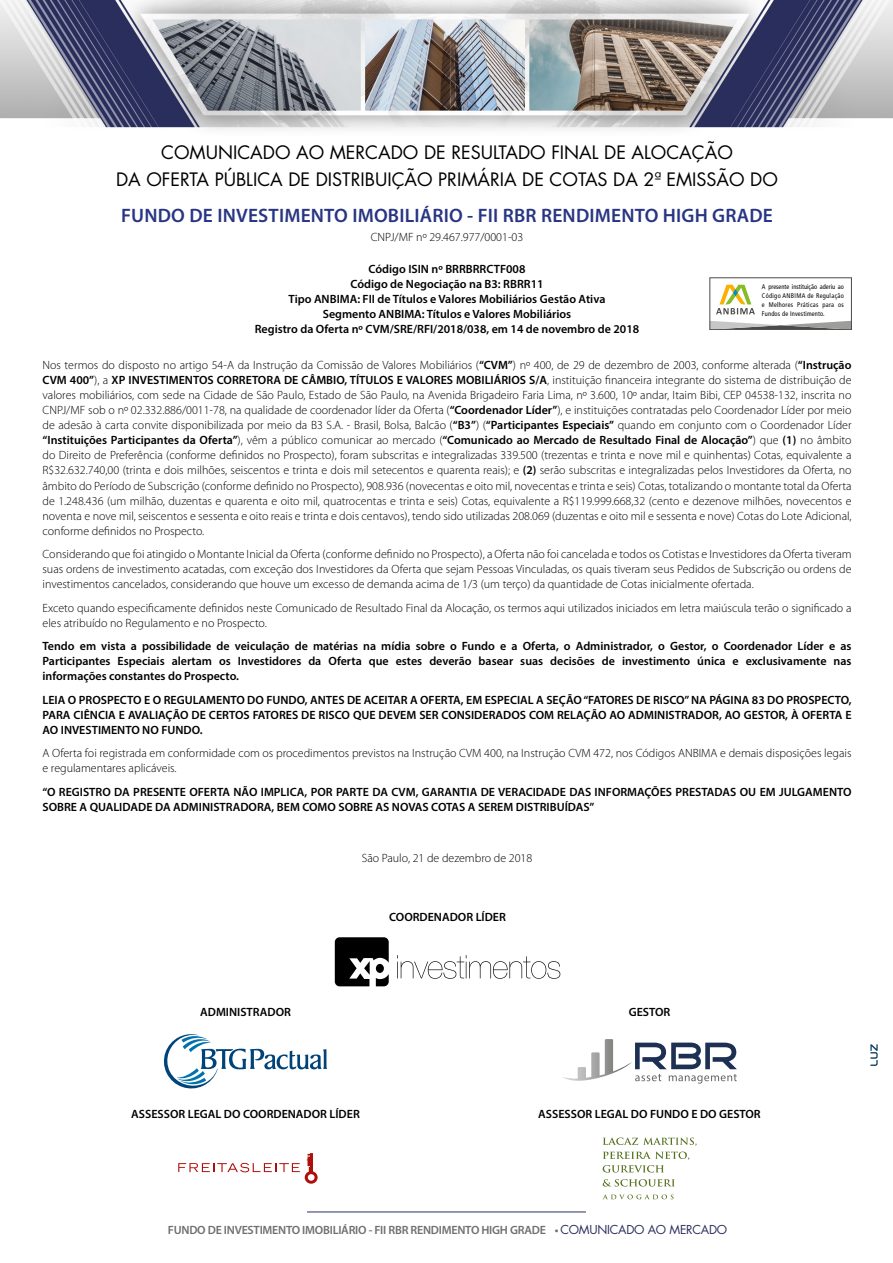
<style>
.page{position:relative;width:893px;height:1263px;background:#fff}
.page>*{position:absolute;margin:0;border:0;box-sizing:border-box;transform-origin:0 0}
.t1{font:600 19.5px "Myriad Pro";letter-spacing:.01em;color:#283583}
.t2{font:18px/27px "Futura";color:#000;text-align:center}
.t3{font:300 12px/15px "Myriad Pro";color:#000;text-align:justify}
.t4{font:600 12px/15px "Myriad Pro";color:#000;text-align:justify}
.t5{font:600 12px "Myriad Pro";letter-spacing:-.02em;color:#706f6f}
.t6{font:condensed 6.75px/8.9px "Frutiger";letter-spacing:.045em;color:#000;text-align:justify;scale:.95 1}
.s1{font-weight:600}
.s2{font-family:"Futura";font-weight:400;color:#2b2f5c}
</style>
<div class="page">
<img style="left:0;top:0;width:893px;height:1212px">
<hr style="left:307px;top:1212px;width:279px;height:1px;background:#2b2f5c">
<svg style="left:716px;top:285px;width:39px;height:29px"></svg>
<svg style="left:712px;top:321px;width:137px;height:7px"></svg>
<div style="left:710px;top:278px;width:141px;height:52px;border:1px solid #4a4a49"></div>
<svg style="left:164px;top:1034px;width:163px;height:54px"></svg>
<svg style="left:562px;top:1039px;width:175px;height:44px"></svg>
<svg style="left:335px;top:937px;width:54px;height:49px"></svg>
<div style="left:376px;top:964px;width:8px;height:9px;background:#000;border-radius:50%"></div>
<svg style="left:397px;top:955px;width:163px;height:24px"></svg>
<svg style="left:178px;top:1153px;width:140px;height:31px"></svg>
<svg style="left:603px;top:1137px;width:94px;height:35px"></svg>
<svg style="left:603px;top:1179px;width:72px;height:7px"></svg>
<svg style="left:602px;top:1194px;width:71px;height:5px"></svg>
<svg style="left:870px;top:1044px;width:8px;height:22px"></svg>
<h2 class="t2" style="left:116px;top:138px;width:663px">COMUNICADO AO MERCADO DE RESULTADO FINAL DE ALOCAÇÃO<br>DA OFERTA PÚBLICA DE DISTRIBUIÇÃO PRIMÁRIA DE COTAS DA 2ª EMISSÃO DO</h2>
<h1 class="t1" style="left:121px;top:203px;width:653px">FUNDO DE INVESTIMENTO IMOBILIÁRIO - FII RBR RENDIMENTO HIGH GRADE</h1>
<p class="t3" style="left:371px;top:230px;width:154px">CNPJ/MF nº 29.467.977/0001-03</p>
<p class="t4" style="left:255px;top:261px;width:386px;text-align:center">Código ISIN nº BRRBRRCTF008<br>Código de Negociação na B3: RBRR11<br>Tipo ANBIMA: FII de Títulos e Valores Mobiliários Gestão Ativa<br>Segmento ANBIMA: Títulos e Valores Mobiliários<br>Registro da Oferta nº CVM/SRE/RFI/2018/038, em 14 de novembro de 2018</p>
<p class="t3" style="left:43px;top:358px;width:811px">Nos termos do disposto no artigo 54-A da Instrução da Comissão de Valores Mobiliários (<span class="s1">“CVM”</span>) nº 400, de 29 de dezembro de 2003, conforme alterada (<span class="s1">“Instrução CVM 400”</span>), a <span class="s1">XP INVESTIMENTOS CORRETORA DE CÂMBIO, TÍTULOS E VALORES MOBILIÁRIOS S/A</span>, instituição financeira integrante do sistema de distribuição de valores mobiliários, com sede na Cidade de São Paulo, Estado de São Paulo, na Avenida Brigadeiro Faria Lima, nº 3.600, 10º andar, Itaim Bibi, CEP 04538-132, inscrita no CNPJ/MF sob o nº 02.332.886/0011-78, na qualidade de coordenador líder da Oferta (<span class="s1">“Coordenador Líder”</span>), e instituições contratadas pelo Coordenador Líder por meio de adesão à carta convite disponibilizada por meio da B3 S.A. - Brasil, Bolsa, Balcão (<span class="s1">“B3”</span>) (<span class="s1">“Participantes Especiais”</span> quando em conjunto com o Coordenador Líder <span class="s1">“Instituições Participantes da Oferta”</span>), vêm a público comunicar ao mercado (<span class="s1">“Comunicado ao Mercado de Resultado Final de Alocação”</span>) que <span class="s1">(1)</span> no âmbito do Direito de Preferência (conforme definidos no Prospecto), foram subscritas e integralizadas 339.500 (trezentas e trinta e nove mil e quinhentas) Cotas, equivalente a R$32.632.740,00 (trinta e dois milhões, seiscentos e trinta e dois mil setecentos e quarenta reais); e <span class="s1">(2)</span> serão subscritas e integralizadas pelos Investidores da Oferta, no âmbito do Período de Subscrição (conforme definido no Prospecto), 908.936 (novecentas e oito mil, novecentas e trinta e seis) Cotas, totalizando o montante total da Oferta de 1.248.436 (um milhão, duzentas e quarenta e oito mil, quatrocentas e trinta e seis) Cotas, equivalente a R$119.999.668,32 (cento e dezenove milhões, novecentos e noventa e nove mil, seiscentos e sessenta e oito reais e trinta e dois centavos), tendo sido utilizadas 208.069 (duzentas e oito mil e sessenta e nove) Cotas do Lote Adicional, conforme definidos no Prospecto.</p>
<p class="t3" style="left:43px;top:547px;width:811px">Considerando que foi atingido o Montante Inicial da Oferta (conforme definido no Prospecto), a Oferta não foi cancelada e todos os Cotistas e Investidores da Oferta tiveram suas ordens de investimento acatadas, com exceção dos Investidores da Oferta que sejam Pessoas Vinculadas, os quais tiveram seus Pedidos de Subscrição ou ordens de investimentos cancelados, considerando que houve um excesso de demanda acima de 1/3 (um terço) da quantidade de Cotas inicialmente ofertada.</p>
<p class="t3" style="left:43px;top:600px;width:810px">Exceto quando especificamente definidos neste Comunicado de Resultado Final da Alocação, os termos aqui utilizados iniciados em letra maiúscula terão o significado a eles atribuído no Regulamento e no Prospecto.</p>
<p class="t4" style="left:43px;top:638px;width:810px">Tendo em vista a possibilidade de veiculação de matérias na mídia sobre o Fundo e a Oferta, o Administrador, o Gestor, o Coordenador Líder e as Participantes Especiais alertam os Investidores da Oferta que estes deverão basear suas decisões de investimento única e exclusivamente nas informações constantes do Prospecto.</p>
<p class="t4" style="left:43px;top:692px;width:811px">LEIA O PROSPECTO E O REGULAMENTO DO FUNDO, ANTES DE ACEITAR A OFERTA, EM ESPECIAL A SEÇÃO “FATORES DE RISCO” NA PÁGINA 83 DO PROSPECTO, PARA CIÊNCIA E AVALIAÇÃO DE CERTOS FATORES DE RISCO QUE DEVEM SER CONSIDERADOS COM RELAÇÃO AO ADMINISTRADOR, AO GESTOR, À OFERTA E AO INVESTIMENTO NO FUNDO.</p>
<p class="t3" style="left:43px;top:746px;width:810px">A Oferta foi registrada em conformidade com os procedimentos previstos na Instrução CVM 400, na Instrução CVM 472, nos Códigos ANBIMA e demais disposições legais e regulamentares aplicáveis.</p>
<p class="t4" style="left:43px;top:784px;width:810px">“O REGISTRO DA PRESENTE OFERTA NÃO IMPLICA, POR PARTE DA CVM, GARANTIA DE VERACIDADE DAS INFORMAÇÕES PRESTADAS OU EM JULGAMENTO<br>SOBRE A QUALIDADE DA ADMINISTRADORA, BEM COMO SOBRE AS NOVAS COTAS A SEREM DISTRIBUÍDAS”</p>
<p class="t6" style="left:762px;top:282px;width:88px">A presente instituição aderiu ao Código ANBIMA de Regulação e Melhores Práticas para os Fundos de Investimento.</p>
<p class="t3" style="left:362px;top:850px;width:172px">São Paulo, 21 de dezembro de 2018</p>
<p class="t4" style="left:389px;top:909px;width:118px">COORDENADOR LÍDER</p>
<p class="t4" style="left:200px;top:1004px;width:92px">ADMINISTRADOR</p>
<p class="t4" style="left:629px;top:1004px;width:43px">GESTOR</p>
<p class="t4" style="left:131px;top:1106px;width:230px">ASSESSOR LEGAL DO COORDENADOR LÍDER</p>
<p class="t4" style="left:538px;top:1106px;width:224px">ASSESSOR LEGAL DO FUNDO E DO GESTOR</p>
<p class="t5" style="left:168px;top:1222px;width:561px">FUNDO DE INVESTIMENTO IMOBILIÁRIO - FII RBR RENDIMENTO HIGH GRADE • <span class="s2">COMUNICADO AO MERCADO</span></p>
</div>
